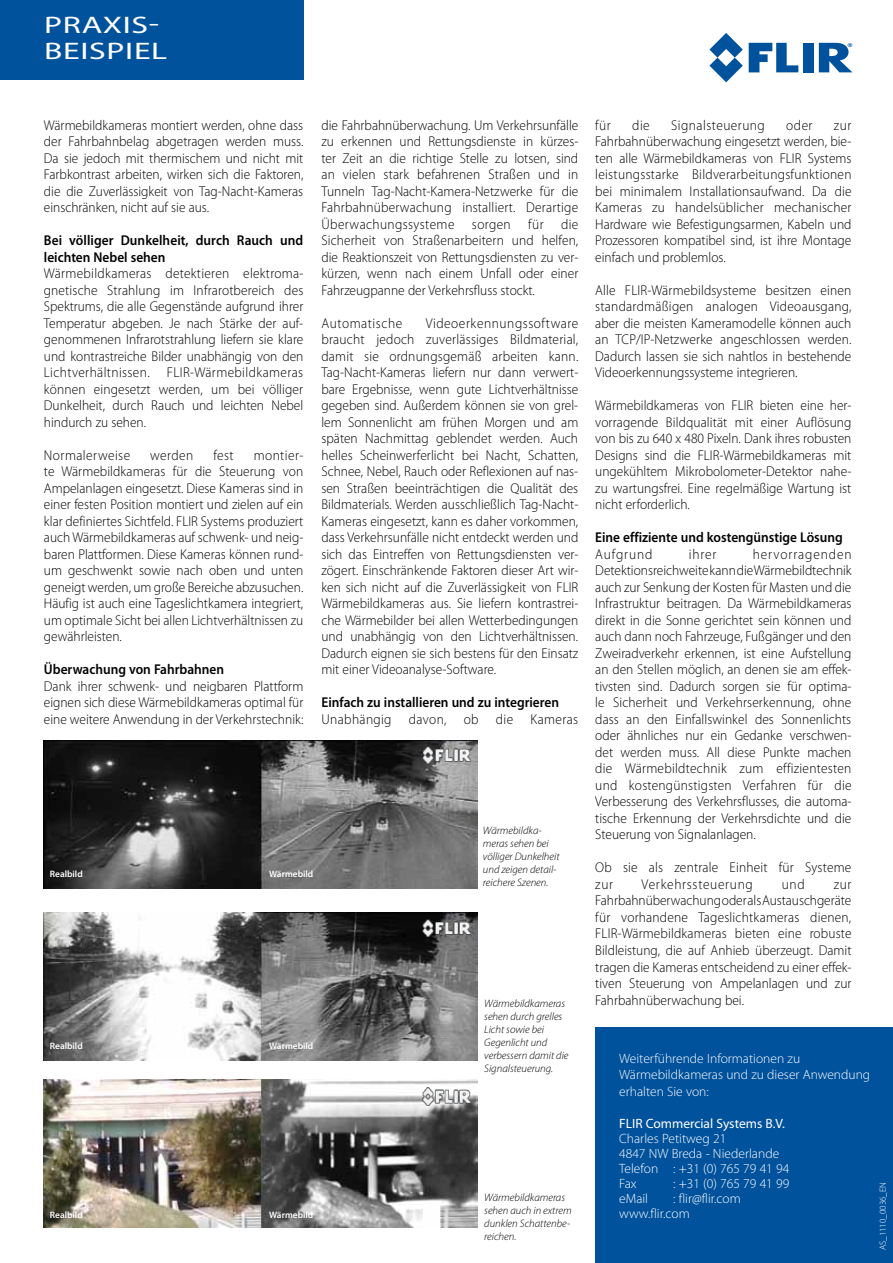
<style>
.page{position:relative;width:893px;height:1263px;background:#fff}
.page>*{position:absolute;margin:0;border:0;box-sizing:border-box;transform-origin:0 0}
.t1{font:24px/25.5px "Myriad Pro";letter-spacing:.02em;color:#fff;scale:1.41 1}
.t2{font:300 14.25px/16.5px "Myriad Pro";color:#000;text-align:justify;scale:.94 1}
.t3{font:600 14.25px/16.5px "Myriad Pro";color:#000;scale:.94 1}
.t4{font:300 14.25px "Myriad Pro";letter-spacing:.035em;color:#000;scale:.94 1}
.t5{font:300 14.25px "Myriad Pro";letter-spacing:.03em;color:#000;scale:.94 1}
.t6{font:300 14.25px "Myriad Pro";letter-spacing:.05em;color:#000;scale:.94 1}
.t7{font:300 14.25px "Myriad Pro";letter-spacing:.04em;color:#000;scale:.94 1}
.t8{font:300 14.25px "Myriad Pro";letter-spacing:.065em;color:#000;scale:.94 1}
.t9{font:300 13.5px/15px "Myriad Pro";color:#fff}
.t10{font:13.5px "Myriad Pro";color:#fff}
.t11{font:italic 300 10.8px/13px "Myriad Pro";color:#000}
.t12{font:600 9.3px "Myriad Pro";color:#fff}
.t13{font:300 9px "Myriad Pro";color:#fff}
</style>
<div class="page">
<svg style="left:749px;top:43px;width:49px;height:29px"></svg>
<div style="left:803px;top:43px;width:11px;height:29px;background:#00529c"></div>
<svg style="left:709px;top:33px;width:34px;height:49px"></svg>
<svg style="left:819px;top:43px;width:33px;height:29px"></svg>
<div style="left:0;top:0;width:303px;height:80px;background:#00529c"></div>
<div style="left:595px;top:1028px;width:298px;height:235px;background:#00529c"></div>
<img style="left:43px;top:741px;width:435px;height:147px">
<img style="left:43px;top:912px;width:435px;height:148px">
<img style="left:43px;top:1079px;width:435px;height:148px">
<img style="left:423px;top:747px;width:48px;height:17px">
<img style="left:423px;top:920px;width:48px;height:17px">
<img style="left:423px;top:1088px;width:48px;height:17px">
<h1 class="t1" style="left:44px;top:12px;width:89px">Praxis&shy;beispiel</h1>
<p class="t2" style="left:44px;top:117px;width:277px">Wärmebildkameras montiert werden, ohne dass der Fahrbahnbelag abgetragen werden muss.<br>Da sie jedoch mit thermischem und nicht mit Farbkontrast arbeiten, wirken sich die Faktoren, die die Zuverlässigkeit von Tag-Nacht-Kameras einschränken, nicht auf sie aus.</p>
<p class="t3" style="left:44px;top:232px;width:277px">Bei völliger Dunkelheit, durch Rauch und leichten Nebel sehen</p>
<p class="t2" style="left:44px;top:265px;width:278px">Wärmebildkameras detektieren elektroma&shy;gnetische Strahlung im Infrarotbereich des Spektrums, die alle Gegenstände aufgrund ihrer Temperatur abgeben. Je nach Stärke der auf&shy;genommenen Infrarotstrahlung liefern sie klare und kontrastreiche Bilder unabhängig von den Lichtverhältnissen. FLIR-Wärmebildkameras können eingesetzt werden, um bei völliger Dunkelheit, durch Rauch und leichten Nebel hindurch zu sehen.</p>
<p class="t4" style="left:44px;top:447px;width:93px">Normalerweise</p>
<p class="t2" style="left:150px;top:447px;width:47px">werden</p>
<p class="t2" style="left:213px;top:447px;width:23px">fest</p>
<p class="t2" style="left:44px;top:447px;width:277px;text-indent:210px">montier&shy;te Wärmebildkameras für die Steuerung von Ampelanlagen eingesetzt. Diese Kameras sind in einer festen Position montiert und zielen auf ein klar definiertes Sichtfeld. FLIR Systems produziert auch Wärmebildkameras auf schwenk- und neig&shy;baren Plattformen. Diese Kameras können rund&shy;um geschwenkt sowie nach oben und unten geneigt werden, um große Bereiche abzusuchen.<br>Häufig ist auch eine Tageslichtkamera integriert, um optimale Sicht bei allen Lichtverhältnissen zu gewährleisten.</p>
<p class="t3" style="left:44px;top:661px;width:193px">Überwachung von Fahrbahnen</p>
<p class="t2" style="left:44px;top:678px;width:277px">Dank ihrer schwenk- und neigbaren Plattform eignen sich diese Wärmebildkameras optimal für eine weitere Anwendung in der Verkehrstechnik:</p>
<p class="t2" style="left:321px;top:117px;width:275px">die Fahrbahnüberwachung. Um Verkehrsunfälle zu erkennen und Rettungsdienste in kürzes&shy;ter Zeit an die richtige Stelle zu lotsen, sind an vielen stark befahrenen Straßen und in Tunneln Tag-Nacht-Kamera-Netzwerke für die Fahrbahnüberwachung installiert. Derartige Überwachungssysteme sorgen für die Sicherheit von Straßenarbeitern und helfen, die Reaktionszeit von Rettungsdiensten zu ver&shy;kürzen, wenn nach einem Unfall oder einer Fahrzeugpanne der Verkehrsfluss stockt.</p>
<p class="t7" style="left:321px;top:315px;width:87px">Automatische</p>
<p class="t2" style="left:321px;top:315px;width:275px;text-indent:104px">Videoerkennungssoftware braucht jedoch zuverlässiges Bildmaterial, damit sie ordnungsgemäß arbeiten kann.<br>Tag-Nacht-Kameras liefern nur dann verwert&shy;bare Ergebnisse, wenn gute Lichtverhältnisse gegeben sind. Außerdem können sie von grel&shy;lem Sonnenlicht am frühen Morgen und am späten Nachmittag geblendet werden. Auch helles Scheinwerferlicht bei Nacht, Schatten, Schnee, Nebel, Rauch oder Reflexionen auf nas&shy;sen Straßen beeinträchtigen die Qualität des Bildmaterials. Werden ausschließlich Tag-Nacht-Kameras eingesetzt, kann es daher vorkommen, dass Verkehrsunfälle nicht entdeckt werden und sich das Eintreffen von Rettungsdiensten ver&shy;zögert. Einschränkende Faktoren dieser Art wir&shy;ken sich nicht auf die Zuverlässigkeit von FLIR Wärmebildkameras aus. Sie liefern kontrastrei&shy;che Wärmebilder bei allen Wetterbedingungen und unabhängig von den Lichtverhältnissen.<br>Dadurch eignen sie sich bestens für den Einsatz mit einer Videoanalyse-Software.</p>
<p class="t3" style="left:321px;top:694px;width:254px">Einfach zu installieren und zu integrieren</p>
<p class="t5" style="left:321px;top:711px;width:275px">Unabhängig davon, ob die Kameras</p>
<p class="t12" style="left:50px;top:868px;width:34px">Realbild</p>
<p class="t12" style="left:269px;top:868px;width:46px">Wärmebild</p>
<p class="t11" style="left:483px;top:824px;width:78px">Wärmebildka&shy;meras sehen bei völliger Dunkelheit und zeigen detail&shy;reichere Szenen.</p>
<p class="t12" style="left:50px;top:1040px;width:34px">Realbild</p>
<p class="t12" style="left:269px;top:1040px;width:46px">Wärmebild</p>
<p class="t11" style="left:484px;top:997px;width:86px">Wärmebildkameras sehen durch grelles<br>Licht sowie bei<br>Gegenlicht und verbessern damit die<br>Signalsteuerung.</p>
<p class="t12" style="left:50px;top:1209px;width:34px">Realbild</p>
<p class="t12" style="left:269px;top:1209px;width:46px">Wärmebild</p>
<p class="t11" style="left:484px;top:1191px;width:89px">Wärmebildkameras sehen auch in extrem dunklen Schattenbe&shy;reichen.</p>
<p class="t2" style="left:595px;top:117px;width:18px">für</p>
<p class="t2" style="left:632px;top:117px;width:20px">die</p>
<p class="t4" style="left:671px;top:117px;width:101px">Signalsteuerung</p>
<p class="t2" style="left:786px;top:117px;width:30px">oder</p>
<p class="t2" style="left:595px;top:117px;width:274px;text-indent:239px">zur Fahrbahnüberwachung eingesetzt werden, bie&shy;ten alle Wärmebildkameras von FLIR Systems leistungsstarke Bildverarbeitungsfunktionen bei minimalem Installationsaufwand. Da die Kameras zu handelsüblicher mechanischer Hardware wie Befestigungsarmen, Kabeln und Prozessoren kompatibel sind, ist ihre Montage einfach und problemlos.</p>
<p class="t2" style="left:595px;top:282px;width:274px">Alle FLIR-Wärmebildsysteme besitzen einen standardmäßigen analogen Videoausgang, aber die meisten Kameramodelle können auch an TCP/IP-Netzwerke angeschlossen werden.<br>Dadurch lassen sie sich nahtlos in bestehende Videoerkennungssysteme integrieren.</p>
<p class="t2" style="left:595px;top:398px;width:274px">Wärmebildkameras von FLIR bieten eine her&shy;vorragende Bildqualität mit einer Auflösung von bis zu 640 x 480 Pixeln. Dank ihres robusten Designs sind die FLIR-Wärmebildkameras mit ungekühltem Mikrobolometer-Detektor nahe&shy;zu wartungsfrei. Eine regelmäßige Wartung ist nicht erforderlich.</p>
<p class="t3" style="left:595px;top:529px;width:265px">Eine effiziente und kostengünstige Lösung</p>
<p class="t8" style="left:595px;top:546px;width:62px">Aufgrund</p>
<p class="t2" style="left:689px;top:546px;width:31px">ihrer</p>
<p class="t2" style="left:595px;top:546px;width:274px;text-indent:157px">hervorragenden Detektionsreichweite kann die Wärmebildtechnik auch zur Senkung der Kosten für Masten und die Infrastruktur beitragen. Da Wärmebildkameras direkt in die Sonne gerichtet sein können und auch dann noch Fahrzeuge, Fußgänger und den Zweiradverkehr erkennen, ist eine Aufstellung an den Stellen möglich, an denen sie am effek&shy;tivsten sind. Dadurch sorgen sie für optima&shy;le Sicherheit und Verkehrserkennung, ohne dass an den Einfallswinkel des Sonnenlichts oder ähnliches nur ein Gedanke verschwen&shy;det werden muss. All diese Punkte machen die Wärmebildtechnik zum effizientesten und kostengünstigsten Verfahren für die Verbesserung des Verkehrsflusses, die automa&shy;tische Erkennung der Verkehrsdichte und die Steuerung von Signalanlagen.</p>
<p class="t2" style="left:595px;top:860px;width:274px">Ob sie als zentrale Einheit für Systeme zur</p>
<p class="t6" style="left:642px;top:876px;width:120px">Verkehrssteuerung</p>
<p class="t2" style="left:782px;top:876px;width:26px">und</p>
<p class="t2" style="left:595px;top:876px;width:274px;text-indent:238px">zur Fahrbahnüberwachung oder als Austauschgeräte für vorhandene Tageslichtkameras dienen, FLIR-Wärmebildkameras bieten eine robuste Bildleistung, die auf Anhieb überzeugt. Damit tragen die Kameras entscheidend zu einer effek&shy;tiven Steuerung von Ampelanlagen und zur Fahrbahnüberwachung bei.</p>
<p class="t9" style="left:619px;top:1050px;width:253px;line-height:16.8px">Weiterführende Informationen zu<br>Wärmebildkameras und zu dieser Anwendung erhalten Sie von:</p>
<p class="t10" style="left:619px;top:1115px;width:167px">FLIR Commercial Systems B.V.</p>
<p class="t9" style="left:619px;top:1131px;width:172px">Charles Petitweg 21<br>4847 NW Breda - Niederlande<br>Telefon : +31 (0) 765 79 41 94<br>Fax</p>
<p class="t9" style="left:673px;top:1176px;width:118px">: +31 (0) 765 79 41 99</p>
<p class="t9" style="left:619px;top:1191px;width:123px;text-indent:54px">: flir@flir.com www.flir.com</p>
<p class="t9" style="left:619px;top:1191px;width:30px">eMail</p>
<p class="t13" style="left:878px;top:1250px;width:70px;rotate:-90deg">AS_1110_0036_EN</p>
</div>
